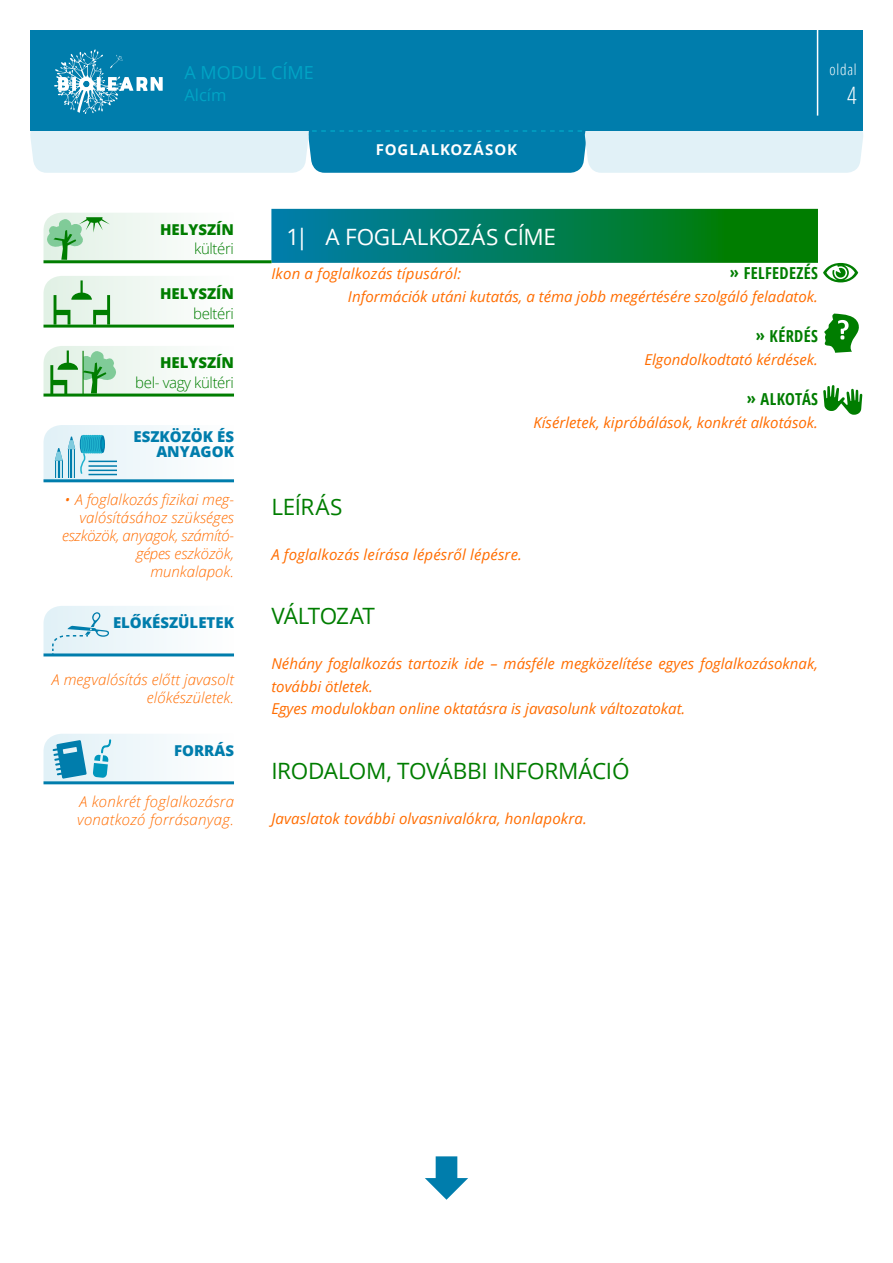
<style>
.page{position:relative;width:893px;height:1263px;background:#fff}
.page>*{position:absolute;margin:0;border:0;box-sizing:border-box;transform-origin:0 0}
.t1{font:300 condensed 24px "Open Sans";color:#fff}
.t2{font:22.5px "Open Sans";letter-spacing:-.015em;color:#007d00}
.t3{font:22.5px "Open Sans";letter-spacing:-.01em;color:#fff}
.t4{font:22.5px "Open Sans";letter-spacing:-.045em;color:#007d00}
.t5{font:18px "Open Sans";color:#00a4c5}
.t6{font:700 condensed 16.5px "Open Sans";letter-spacing:.02em;color:#007d00}
.t7{font:16.5px "Open Sans";color:#00a4c5}
.t8{font:italic 15px/22.5px "Open Sans";color:#ff6d00}
.t9{font:italic 300 15px/18px "Open Sans";letter-spacing:.01em;color:#ff6d00;text-align:right}
.t10{font:800 15px/15px "Open Sans";color:#007dac;text-align:right}
.t11{font:300 15px "Open Sans";letter-spacing:-.025em;color:#007d00}
.t12{font:800 15px "Open Sans";color:#007d00}
.t13{font:700 15px "Open Sans";letter-spacing:.06em;color:#fff}
.t14{font:300 condensed 15px "Open Sans";letter-spacing:.05em;color:#fff}
</style>
<div class="page">
<div style="left:30px;top:30px;width:833px;height:100px;background:#007dac"></div>
<svg style="left:54px;top:49px;width:109px;height:65px"></svg>
<hr style="left:817px;top:30px;width:1px;height:86px;background:#fff">
<svg style="left:30px;top:130px;width:833px;height:43px"></svg>
<div style="left:271px;top:209px;width:547px;height:54px;background:linear-gradient(to right,#007daf,#007d00)"></div>
<svg style="left:824px;top:314px;width:35px;height:39px"></svg>
<svg style="left:44px;top:606px;width:190px;height:50px"></svg>
<svg style="left:44px;top:213px;width:128px;height:47px"></svg>
<hr style="left:44px;top:260px;width:228px;height:3px;background:#007d00">
<svg style="left:823px;top:263px;width:35px;height:19px"></svg>
<svg style="left:44px;top:425px;width:128px;height:54px"></svg>
<hr style="left:44px;top:479px;width:190px;height:3px;background:#007dac">
<svg style="left:44px;top:734px;width:128px;height:47px"></svg>
<hr style="left:44px;top:781px;width:190px;height:3px;background:#007dac">
<svg style="left:44px;top:276px;width:190px;height:49px"></svg>
<hr style="left:44px;top:325px;width:190px;height:3px;background:#007d00">
<svg style="left:44px;top:346px;width:190px;height:48px"></svg>
<hr style="left:82px;top:351px;width:2px;height:43px;background:#007d00">
<hr style="left:44px;top:394px;width:190px;height:3px;background:#007d00">
<svg style="left:823px;top:385px;width:39px;height:30px"></svg>
<p class="t5" style="left:184px;top:60px;width:131px">A MODUL CÍME</p>
<p class="t7" style="left:184px;top:84px;width:43px">Alcím</p>
<p class="t13" style="left:376px;top:138px;width:143px">FOGLALKOZÁSOK</p>
<p class="t14" style="left:829px;top:59px;width:29px">oldal</p>
<h1 class="t1" style="left:847px;top:79px;width:11px">4</h1>
<p class="t12" style="left:160px;top:218px;width:75px">HELYSZÍN</p>
<p class="t11" style="left:194px;top:239px;width:41px">kültéri</p>
<p class="t12" style="left:160px;top:282px;width:75px">HELYSZÍN</p>
<p class="t11" style="left:193px;top:303px;width:42px">beltéri</p>
<p class="t12" style="left:160px;top:351px;width:75px">HELYSZÍN</p>
<p class="t11" style="left:135px;top:372px;width:100px">bel- vagy kültéri</p>
<p class="t10" style="left:133px;top:428px;width:102px">ESZKÖZÖK ÉS<br>ANYAGOK</p>
<p class="t9" style="left:62px;top:490px;width:173px">• A foglalkozás fizikai meg&shy;valósításához szükséges eszközök, anyagok, számító&shy;gépes eszközök, munkalapok.</p>
<p class="t10" style="left:113px;top:614px;width:123px">ELŐKÉSZÜLETEK</p>
<p class="t9" style="left:52px;top:670px;width:184px">A megvalósítás előtt javasolt előkészületek.</p>
<p class="t10" style="left:174px;top:742px;width:61px">FORRÁS</p>
<p class="t9" style="left:77px;top:792px;width:158px;text-align:left">A konkrét foglalkozásra vonatkozó forrásanyag.</p>
<h2 class="t3" style="left:286px;top:221px;width:271px">1| A FOGLALKOZÁS CÍME</h2>
<p class="t8" style="left:271px;top:262px;width:191px">Ikon a foglalkozás típusáról:</p>
<p class="t6" style="left:730px;top:262px;width:90px">» FELFEDEZÉS</p>
<p class="t8" style="left:348px;top:285px;width:471px">Információk utáni kutatás, a téma jobb megértésére szolgáló feladatok.</p>
<p class="t6" style="left:756px;top:325px;width:64px">» KÉRDÉS</p>
<p class="t8" style="left:644px;top:348px;width:175px">Elgondolkodtató kérdések.</p>
<p class="t6" style="left:747px;top:388px;width:73px">» ALKOTÁS</p>
<p class="t8" style="left:533px;top:411px;width:286px">Kísérletek, kipróbálások, konkrét alkotások.</p>
<h2 class="t2" style="left:271px;top:491px;width:73px">LEÍRÁS</h2>
<p class="t8" style="left:271px;top:543px;width:252px">A foglalkozás leírása lépésről lépésre.</p>
<h2 class="t4" style="left:271px;top:601px;width:105px">VÁLTOZAT</h2>
<p class="t8" style="left:271px;top:652px;width:548px">Néhány foglalkozás tartozik ide – másféle megközelítése egyes foglalkozásoknak, további ötletek.<br>Egyes modulokban online oktatásra is javasolunk változatokat.</p>
<h2 class="t2" style="left:271px;top:755px;width:360px">IRODALOM, TOVÁBBI INFORMÁCIÓ</h2>
<p class="t8" style="left:271px;top:807px;width:317px">Javaslatok további olvasnivalókra, honlapokra.</p>
</div>
